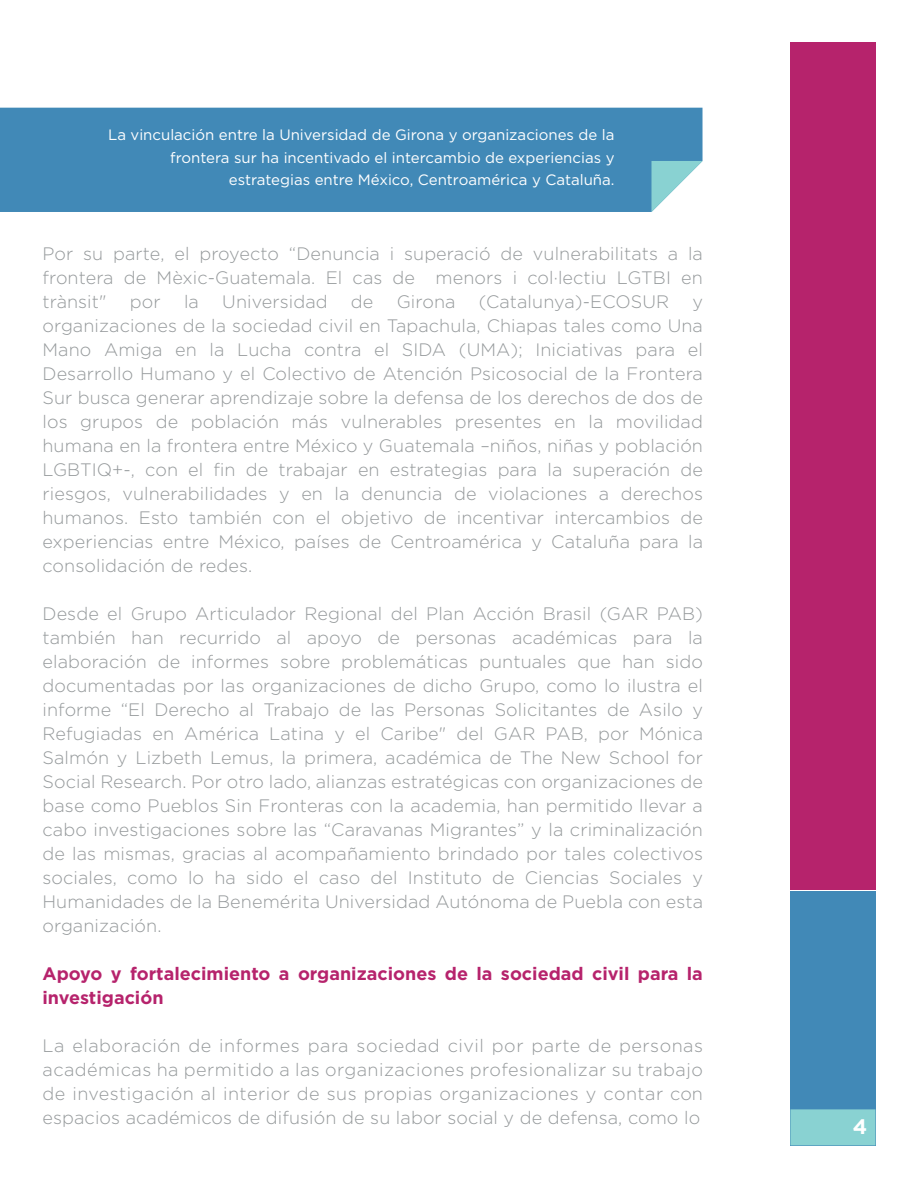
<style>
.page{position:relative;width:918px;height:1188px;background:#fff}
.page>*{position:absolute;margin:0;border:0;box-sizing:border-box;transform-origin:0 0}
.t1{font:700 21px "Gotham";color:#fff}
.t2{font:300 18px/24px "Gotham";letter-spacing:.005em;color:#95999b;text-align:justify}
.t3{font:700 18px/24px "Gotham";color:#b6236c}
.t4{font:15px/22.5px "Gotham";color:#fff;text-align:right}
</style>
<div class="page">
<div style="left:790px;top:43px;width:85px;height:847px;background:#b6236c"></div>
<div style="left:790px;top:891px;width:85px;height:254px;background:#4189b7"></div>
<div style="left:790px;top:1109px;width:85px;height:36px;background:#89d2d2"></div>
<div style="left:0;top:108px;width:703px;height:104px;background:#4189b7"></div>
<svg style="left:652px;top:161px;width:51px;height:51px"></svg>
<svg style="left:41px;top:107px;width:8px;height:105px"></svg>
<svg style="left:790px;top:42px;width:86px;height:7px"></svg>
<svg style="left:869px;top:56px;width:7px;height:1090px"></svg>
<svg style="left:790px;top:1139px;width:72px;height:7px"></svg>
<p class="t4" style="left:108px;top:123px;width:508px">La vinculación entre la Universidad de Girona y organizaciones de la frontera sur ha incentivado el intercambio de experiencias y estrategias entre México, Centroamérica y Cataluña.</p>
<p class="t2" style="left:43px;top:241px;width:662px">Por su parte, el proyecto “Denuncia i superació de vulnerabilitats a la frontera de Mèxic-Guatemala. El cas de menors i col·lectiu LGTBI en trànsit"</p>
<p class="t2" style="left:130px;top:289px;width:32px">por</p>
<p class="t2" style="left:184px;top:289px;width:16px">la</p>
<p class="t2" style="left:222px;top:289px;width:107px">Universidad</p>
<p class="t2" style="left:351px;top:289px;width:24px">de</p>
<p class="t2" style="left:397px;top:289px;width:60px">Girona</p>
<p class="t2" style="left:479px;top:289px;width:192px">(Catalunya)-ECOSUR</p>
<p class="t2" style="left:43px;top:289px;width:662px;text-indent:650px">y organizaciones de la sociedad civil en Tapachula, Chiapas tales como Una Mano Amiga en la Lucha contra el SIDA (UMA); Iniciativas para el Desarrollo Humano y el Colectivo de Atención Psicosocial de la Frontera Sur busca generar aprendizaje sobre la defensa de los derechos de dos de los grupos de población más vulnerables presentes en la movilidad humana en la frontera entre México y Guatemala –niños, niñas y población LGBTIQ+-, con el fin de trabajar en estrategias para la superación de riesgos, vulnerabilidades y en la denuncia de violaciones a derechos humanos. Esto también con el objetivo de incentivar intercambios de experiencias entre México, países de Centroamérica y Cataluña para la consolidación de redes.</p>
<p class="t2" style="left:43px;top:601px;width:662px">Desde el Grupo Articulador Regional del Plan Acción Brasil (GAR PAB) también han recurrido al apoyo de personas académicas para la elaboración de informes sobre problemáticas puntuales que han sido documentadas por las organizaciones de dicho Grupo, como lo ilustra el informe “El Derecho al Trabajo de las Personas Solicitantes de Asilo y Refugiadas en América Latina y el Caribe" del GAR PAB, por Mónica Salmón y Lizbeth Lemus, la primera, académica de The New School for Social Research. Por otro lado, alianzas estratégicas con organizaciones de base como Pueblos Sin Fronteras con la academia, han permitido llevar a cabo investigaciones sobre las “Caravanas Migrantes” y la criminalización de las mismas, gracias al acompañamiento brindado por tales colectivos sociales, como lo ha sido el caso del Instituto de Ciencias Sociales y Humanidades de la Benemérita Universidad Autónoma de Puebla con esta organización.</p>
<p class="t3" style="left:43px;top:962px;width:662px">Apoyo y fortalecimiento a organizaciones de la sociedad civil para la investigación</p>
<p class="t2" style="left:43px;top:1033px;width:662px">La elaboración de informes para sociedad civil por parte de personas académicas ha permitido a las organizaciones profesionalizar su trabajo de investigación al interior de sus propias organizaciones y contar con espacios académicos de difusión de su labor social y de defensa, como lo</p>
<p class="t1" style="left:853px;top:1113px;width:16px">4</p>
</div>
